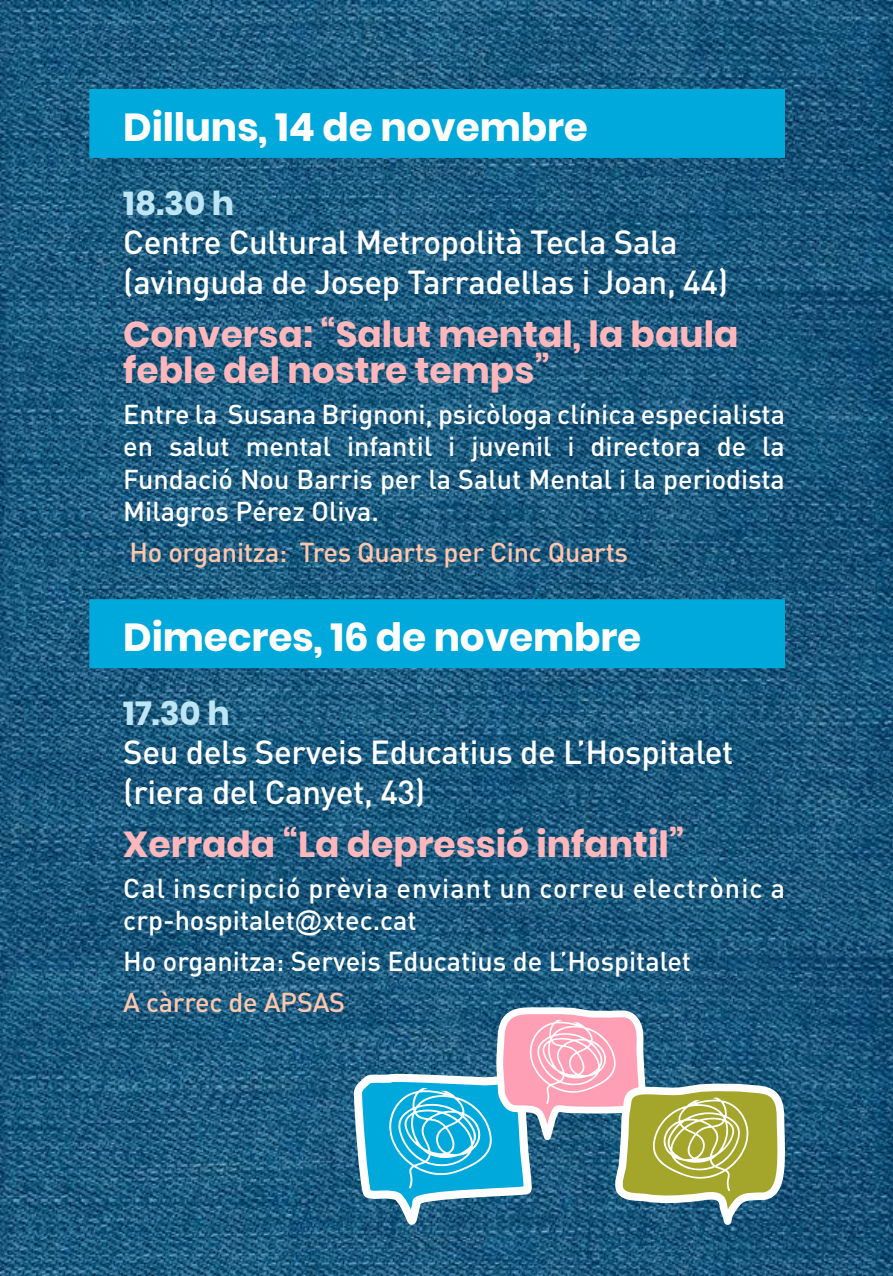
<style>
.page{position:relative;width:893px;height:1276px;background:#fff}
.page>*{position:absolute;margin:0;border:0;box-sizing:border-box;transform-origin:0 0}
.t1{font:700 39px "Poppins";letter-spacing:-.005em;color:#fff}
.t2{font:700 36px/36px "Poppins";color:#ffb7bb}
.t3{font:500 33px/39.6px "DIN";letter-spacing:-.01em;color:#fff}
.t4{font:700 33px "Poppins";color:#bee5f4}
.t5{font:500 27px/32.4px "DIN";color:#fff;text-align:justify}
.t6{font:500 27px/32.4px "DIN";letter-spacing:.04em;color:#fff}
.t7{font:500 27px "DIN Pro";letter-spacing:-.01em;color:#ffc6ab}
.s1{font-family:"Arial";font-weight:400}
</style>
<div class="page">
<img style="left:0;top:0;width:893px;height:1276px">
<div style="left:89px;top:89px;width:696px;height:69px;background:#00a9db"></div>
<div style="left:89px;top:599px;width:696px;height:69px;background:#00a9db"></div>
<svg style="left:351px;top:1001px;width:439px;height:228px;background:#67919b"></svg>
<h1 class="t1" style="left:123px;top:105px;width:466px">Dilluns, 14 de novembre</h1>
<p class="t4" style="left:123px;top:184px;width:112px">18.30 h</p>
<p class="t3" style="left:123px;top:221px;width:606px">Centre Cultural Metropolità Tecla Sala (avinguda de Josep Tarradellas i Joan, 44)</p>
<h2 class="t2" style="left:123px;top:316px;width:617px">Conversa: “Salut mental, la baula feble del nostre temps”</h2>
<p class="t5" style="left:123px;top:397px;width:663px">Entre la Susana Brignoni, psicòloga clínica especialista en salut mental infantil i juvenil i directora de la Fundació Nou Barris per la Salut Mental i la periodista Milagros Pérez Oliva.</p>
<p class="t7" style="left:130px;top:530px;width:500px">Ho organitza: Tres Quarts per Cinc Quarts</p>
<h1 class="t1" style="left:123px;top:615px;width:519px">Dimecres, 16 de novembre</h1>
<p class="t4" style="left:123px;top:694px;width:108px">17.30 h</p>
<p class="t3" style="left:123px;top:731px;width:612px">Seu dels Serveis Educatius de L’Hospitalet (riera del Canyet, 43)</p>
<h2 class="t2" style="left:123px;top:826px;width:563px">Xerrada “La depressió infantil”</h2>
<p class="t6" style="left:123px;top:871px;width:663px">Cal inscripció prèvia enviant un correu electrònic a crp-hospitalet<span class="s1">@</span>xtec.cat</p>
<p class="t5" style="left:123px;top:944px;width:569px">Ho organitza: Serveis Educatius de L’Hospitalet</p>
<p class="t7" style="left:123px;top:980px;width:223px">A càrrec de APSAS</p>
</div>
